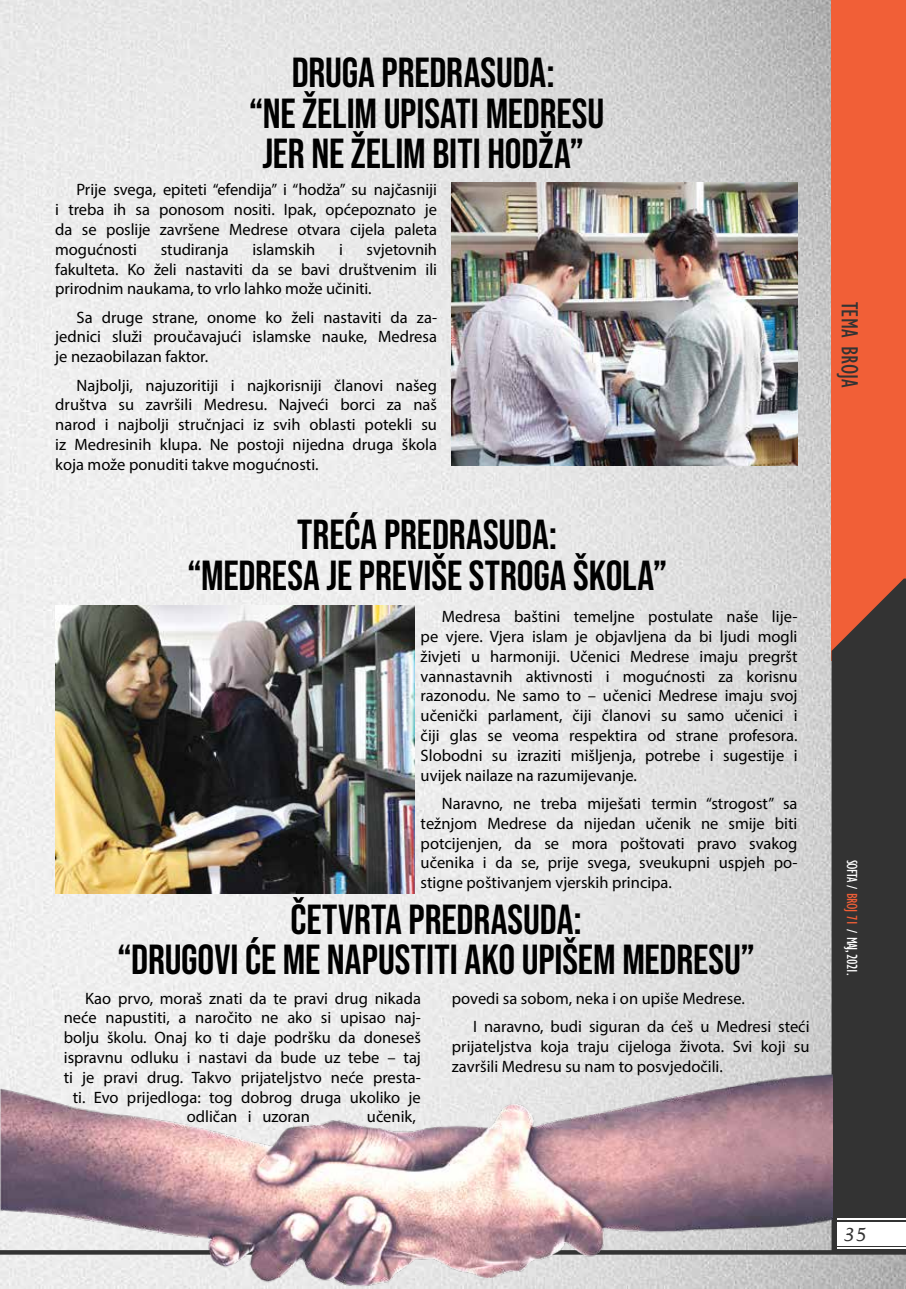
<style>
.page{position:relative;width:906px;height:1289px;background:#fff}
.page>*{position:absolute;margin:0;border:0;box-sizing:border-box;transform-origin:0 0}
.t1{font:700 42px/40.5px "Bebas Neue Pro";color:#000;text-align:center}
.t2{font:condensed 24px "Gill Sans";color:#333}
.t3{font:italic 18px "Lucida Handwriting";color:#333}
.t4{font:16.5px/19.8px "Myriad Pro";color:#000;text-align:justify}
.t5{font:condensed 15px "Gill Sans";letter-spacing:-.05em;color:#fff}
.s1{color:#f15f37}
</style>
<div class="page">
<img style="left:0;top:0;width:906px;height:1288px">
<div style="left:831px;top:0;width:75px;height:660px;background:#f15f37"></div>
<svg style="left:831px;top:578px;width:75px;height:672px;background:#403835"></svg>
<div style="left:837px;top:1221px;width:69px;height:24px;background:#fff"></div>
<hr style="left:837px;top:1218px;width:69px;height:1px;background:#fff">
<hr style="left:837px;top:1246px;width:69px;height:2px;background:#fff">
<hr style="left:0;top:1250px;width:906px;height:4px;background:#333">
<img style="left:1px;top:1027px;width:831px;height:261px">
<img style="left:452px;top:183px;width:345px;height:283px">
<img style="left:55px;top:605px;width:360px;height:288px">
<h1 class="t1" style="left:249px;top:52px;width:357px">DRUGA PREDRASUDA:<br>“NE ŽELIM UPISATI MEDRESU<br>JER NE ŽELIM BITI HODŽA”</h1>
<p class="t4" style="left:55px;top:180px;width:383px;text-indent:21px">Prije svega, epiteti “efendija” i “hodža” su najčasniji i treba ih sa ponosom nositi. Ipak, općepoznato je da se poslije završene Medrese otvara cijela paleta mogućnosti</p>
<p class="t4" style="left:55px;top:239px;width:383px;text-indent:311px">svjetovnih fakulteta. Ko želi nastaviti da se bavi društvenim ili prirodnim naukama, to vrlo lahko može učiniti.</p>
<p class="t4" style="left:55px;top:307px;width:383px;text-indent:21px">Sa druge strane, onome ko želi nastaviti da za&shy;jednici služi proučavajući islamske nauke, Medresa je nezaobilazan faktor.</p>
<p class="t4" style="left:55px;top:375px;width:383px;text-indent:21px">Najbolji, najuzoritiji i najkorisniji članovi našeg društva su završili Medresu. Najveći borci za naš narod i najbolji stručnjaci iz svih oblasti potekli su iz Medresinih klupa. Ne postoji nijedna druga škola koja može ponuditi takve mogućnosti.</p>
<p class="t4" style="left:161px;top:239px;width:69px">studiranja</p>
<p class="t4" style="left:252px;top:239px;width:64px">islamskih</p>
<p class="t4" style="left:339px;top:239px;width:5px">i</p>
<h1 class="t1" style="left:187px;top:514px;width:482px">TREĆA PREDRASUDA:<br>“MEDRESA JE PREVIŠE STROGA ŠKOLA”</h1>
<p class="t4" style="left:421px;top:606px;width:378px;text-indent:21px">Medresa baštini temeljne postulate naše lije&shy;pe vjere. Vjera islam je objavljena da bi ljudi mogli živjeti u harmoniji. Učenici Medrese imaju pregršt vannastavnih aktivnosti i mogućnosti za korisnu razonodu. Ne samo to – učenici Medrese imaju svoj učenički parlament, čiji članovi su samo učenici i čiji glas se veoma respektira od strane profesora.<br>Slobodni su izraziti mišljenja, potrebe i sugestije i uvijek nailaze na razumijevanje.</p>
<p class="t4" style="left:421px;top:793px;width:378px;text-indent:21px">Naravno, ne treba miješati termin “strogost” sa težnjom Medrese da nijedan učenik ne smije biti potcijenjen, da se mora poštovati pravo svakog učenika i da se, prije svega, sveukupni uspjeh po&shy;stigne poštivanjem vjerskih principa.</p>
<h1 class="t1" style="left:117px;top:898px;width:639px">ČETVRTA PREDRASUDA:<br>“DRUGOVI ĆE ME NAPUSTITI AKO UPIŠEM MEDRESU”</h1>
<p class="t4" style="left:85px;top:987px;width:337px">Kao prvo, moraš znati da te pravi drug nikada</p>
<p class="t4" style="left:64px;top:1007px;width:359px">neće napustiti, a naročito ne ako si upisao naj-</p>
<p class="t4" style="left:64px;top:1027px;width:358px">bolju školu. Onaj ko ti daje podršku da doneseš</p>
<p class="t4" style="left:64px;top:1047px;width:359px">ispravnu odluku i nastavi da bude uz tebe – taj</p>
<p class="t4" style="left:64px;top:1067px;width:359px">ti je pravi drug. Takvo prijateljstvo neće presta-</p>
<p class="t4" style="left:73px;top:1086px;width:349px">ti. Evo prijedloga: tog dobrog druga ukoliko je</p>
<p class="t4" style="left:187px;top:1106px;width:124px">odličan i uzoran</p>
<p class="t4" style="left:367px;top:1106px;width:51px">učenik,</p>
<p class="t4" style="left:473px;top:983px;width:338px;line-height:28.3px;text-indent:-21px">povedi sa sobom, neka i on upiše Medrese.<br>I naravno, budi siguran da ćeš u Medresi steći</p>
<p class="t4" style="left:452px;top:1035px;width:359px">prijateljstva koja traju cijeloga života. Svi koji su završili Medresu su nam to posvjedočili.</p>
<h2 class="t2" style="left:863px;top:302px;width:87px;rotate:90deg">TEMA BROJA</h2>
<p class="t5" style="left:860px;top:859px;width:118px;rotate:90deg">SOFTA / <span class="s1">BROJ 71</span> / MAJ, 2021.</p>
<p class="t3" style="left:841px;top:1223px;width:26px">35</p>
</div>
